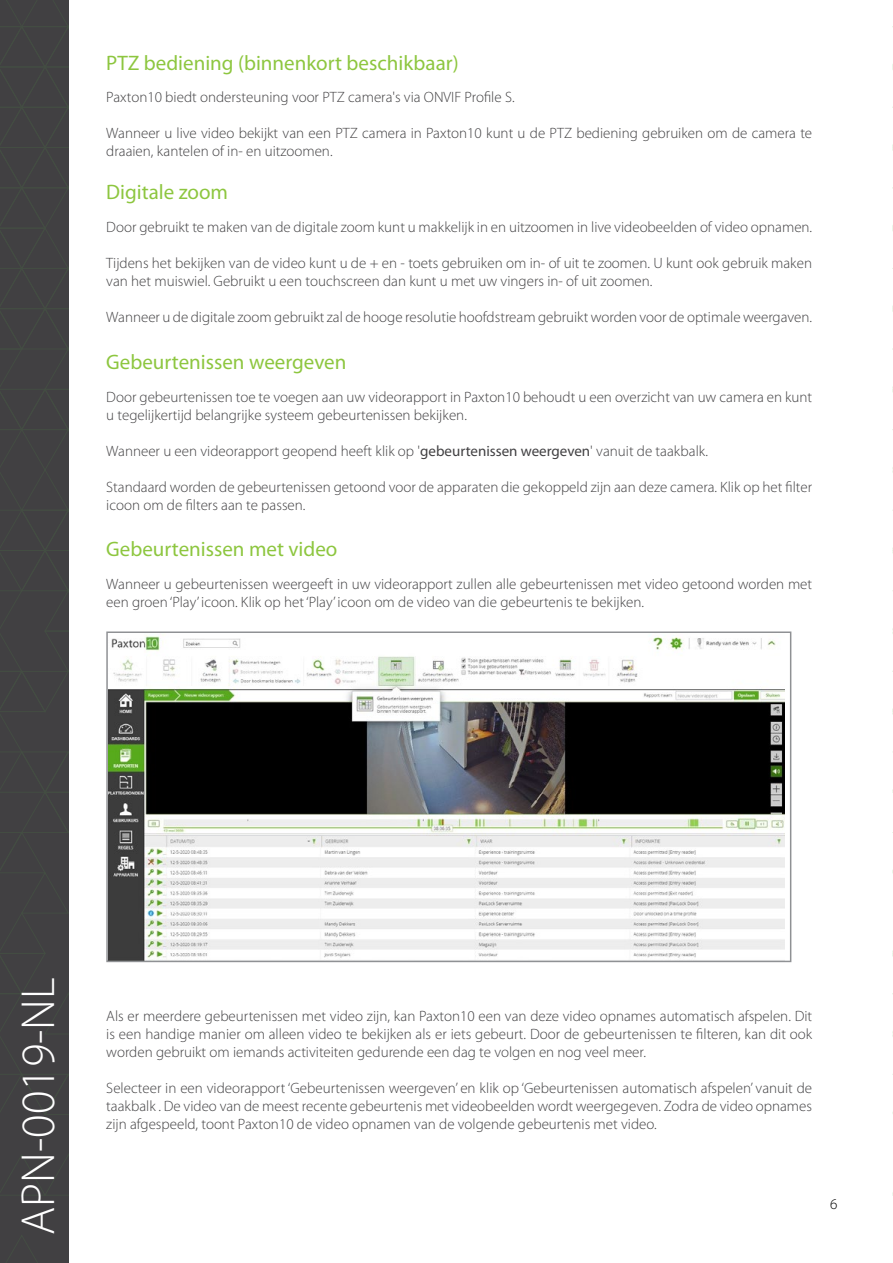
<style>
.page{position:relative;width:893px;height:1263px;background:#fff}
.page>*{position:absolute;margin:0;border:0;box-sizing:border-box;transform-origin:0 0}
.t1{font:300 48px "Myriad Pro";color:#fff}
.t2{font:21px "Myriad Pro";color:#8dc63f}
.t3{font:300 15px/18px "Myriad Pro";color:#414042}
.t4{font:300 15px "Myriad Pro";color:#000}
.s1{font-weight:400}
</style>
<div class="page">
<div style="left:0;top:0;width:69px;height:1263px;background:#414042"></div>
<svg style="left:7px;top:1235px;width:31px;height:28px"></svg>
<svg style="left:0;top:0;width:68px;height:1196px"></svg>
<hr style="left:892px;top:0;width:1px;height:1263px;background:#414042">
<svg style="left:892px;top:1234px;width:1px;height:29px"></svg>
<svg style="left:892px;top:1154px;width:1px;height:42px"></svg>
<svg style="left:892px;top:0;width:1px;height:793px"></svg>
<svg style="left:892px;top:832px;width:1px;height:42px"></svg>
<svg style="left:892px;top:912px;width:1px;height:203px"></svg>
<img style="left:109px;top:635px;width:675px;height:324px">
<div style="left:106px;top:631px;width:685px;height:331px;border:2px solid #8f9194"></div>
<h2 class="t2" style="left:106px;top:50px;width:354px">PTZ bediening (binnenkort beschikbaar)</h2>
<p class="t3" style="left:106px;top:87px;width:410px">Paxton10 biedt ondersteuning voor PTZ camera's via ONVIF Profile S.</p>
<p class="t3" style="left:106px;top:123px;width:707px">Wanneer u live video bekijkt van een PTZ camera in Paxton10 kunt u de PTZ bediening gebruiken om de camera te draaien, kantelen of in- en uitzoomen.</p>
<h2 class="t2" style="left:106px;top:179px;width:123px">Digitale zoom</h2>
<p class="t3" style="left:106px;top:218px;width:707px">Door gebruikt te maken van de digitale zoom kunt u makkelijk in en uitzoomen in live videobeelden of video opnamen.</p>
<p class="t3" style="left:106px;top:254px;width:707px">Tijdens het bekijken van de video kunt u de + en - toets gebruiken om in- of uit te zoomen. U kunt ook gebruik maken van het muiswiel. Gebruikt u een touchscreen dan kunt u met uw vingers in- of uit zoomen.</p>
<p class="t3" style="left:106px;top:308px;width:707px">Wanneer u de digitale zoom gebruikt zal de hooge resolutie hoofdstream gebruikt worden voor de optimale weergaven.</p>
<h2 class="t2" style="left:106px;top:349px;width:242px">Gebeurtenissen weergeven</h2>
<p class="t3" style="left:106px;top:388px;width:707px">Door gebeurtenissen toe te voegen aan uw videorapport in Paxton10 behoudt u een overzicht van uw camera en kunt u tegelijkertijd belangrijke systeem gebeurtenissen bekijken.</p>
<p class="t3" style="left:106px;top:442px;width:603px">Wanneer u een videorapport geopend heeft klik op '<span class="s1">gebeurtenissen weergeven</span>' vanuit de taakbalk.</p>
<p class="t3" style="left:106px;top:478px;width:707px">Standaard worden de gebeurtenissen getoond voor de apparaten die gekoppeld zijn aan deze camera. Klik op het filter icoon om de filters aan te passen.</p>
<h2 class="t2" style="left:106px;top:536px;width:233px">Gebeurtenissen met video</h2>
<p class="t3" style="left:106px;top:575px;width:707px">Wanneer u gebeurtenissen weergeeft in uw videorapport zullen alle gebeurtenissen met video getoond worden met een groen ‘Play’ icoon. Klik op het ‘Play’ icoon om de video van die gebeurtenis te bekijken.</p>
<h1 class="t1" style="left:9px;top:1235px;width:259px;rotate:-90deg">APN-0019-NL</h1>
<p class="t3" style="left:106px;top:1007px;width:707px;text-align:justify">Als er meerdere gebeurtenissen met video zijn, kan Paxton10 een van deze video opnames automatisch afspelen. Dit is een handige manier om alleen video te bekijken als er iets gebeurt. Door de gebeurtenissen te filteren, kan dit ook worden gebruikt om iemands activiteiten gedurende een dag te volgen en nog veel meer.</p>
<p class="t3" style="left:106px;top:1079px;width:707px;text-align:justify">Selecteer in een videorapport ‘Gebeurtenissen weergeven’ en klik op ‘Gebeurtenissen automatisch afspelen’ vanuit de taakbalk . De video van de meest recente gebeurtenis met videobeelden wordt weergegeven. Zodra de video opnames zijn afgespeeld, toont Paxton10 de video opnamen van de volgende gebeurtenis met video.</p>
<p class="t4" style="left:830px;top:1195px;width:9px">6</p>
</div>
